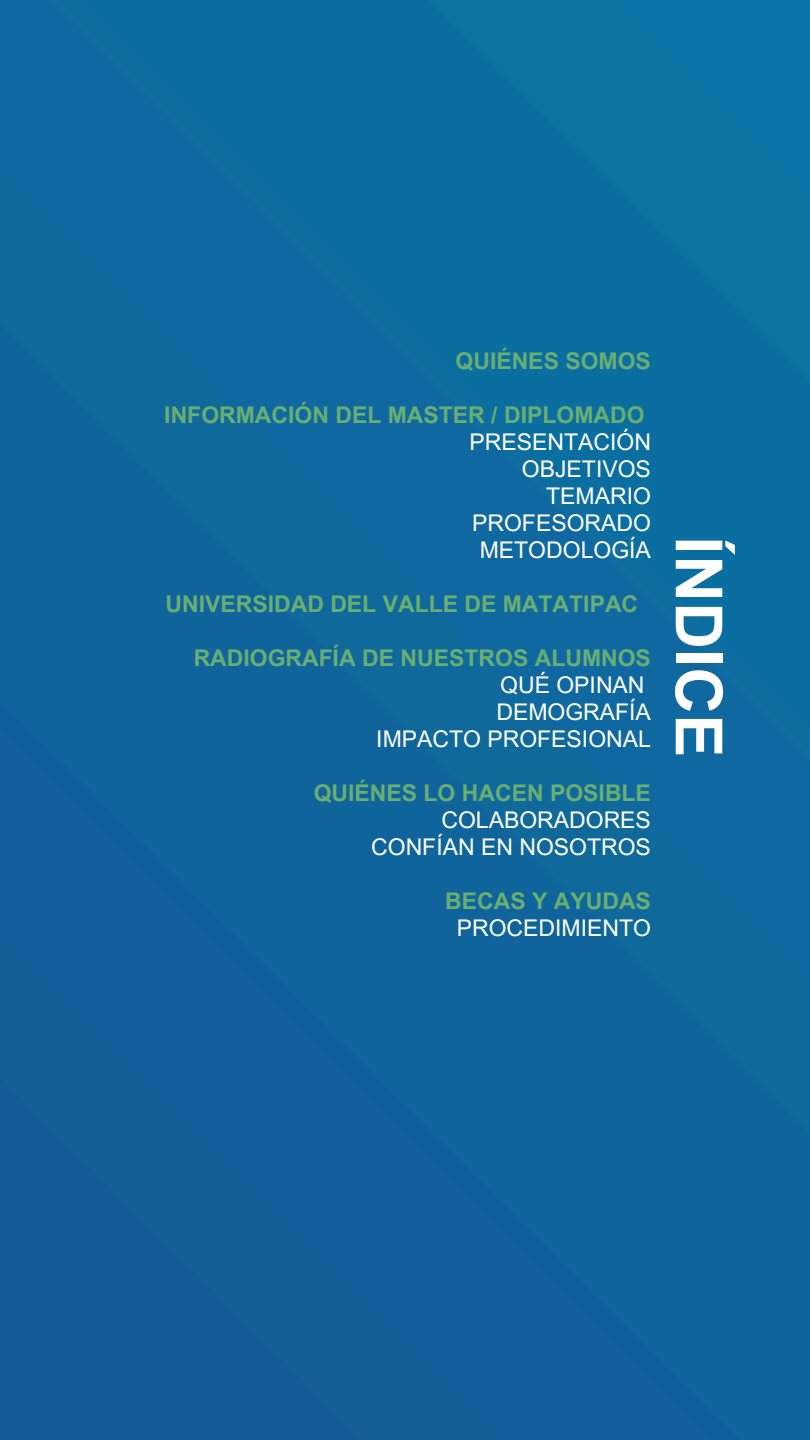
<style>
.page{position:relative;width:810px;height:1440px;background:#fff}
.page>*{position:absolute;margin:0;border:0;box-sizing:border-box;transform-origin:0 0}
.t1{font:700 65px "Arial MT Pro";color:#fff}
.t2{font:700 23px "Arial MT Pro";color:#69af74}
.t3{font:23px "Arial MT Pro";color:#fff}
</style>
<div class="page">
<img style="left:0;top:0;width:810px;height:1440px">
<h2 class="t2" style="left:456px;top:352px;width:197px">QUIÉNES SOMOS</h2>
<p class="t2" style="left:164px;top:406px;width:482px">INFORMACIÓN DEL MASTER / DIPLOMADO</p>
<p class="t3" style="left:470px;top:433px;width:183px">PRESENTACIÓN</p>
<p class="t3" style="left:522px;top:460px;width:131px">OBJETIVOS</p>
<p class="t3" style="left:546px;top:487px;width:106px">TEMARIO</p>
<p class="t3" style="left:472px;top:514px;width:180px">PROFESORADO</p>
<p class="t3" style="left:480px;top:541px;width:173px">METODOLOGÍA</p>
<h2 class="t2" style="left:166px;top:595px;width:474px">UNIVERSIDAD DEL VALLE DE MATATIPAC</h2>
<p class="t2" style="left:194px;top:649px;width:459px">RADIOGRAFÍA DE NUESTROS ALUMNOS</p>
<p class="t3" style="left:500px;top:676px;width:146px">QUÉ OPINAN</p>
<p class="t3" style="left:496px;top:703px;width:156px">DEMOGRAFÍA</p>
<p class="t3" style="left:376px;top:730px;width:276px">IMPACTO PROFESIONAL</p>
<p class="t2" style="left:314px;top:784px;width:339px">QUIÉNES LO HACEN POSIBLE</p>
<p class="t3" style="left:441px;top:811px;width:211px">COLABORADORES</p>
<p class="t3" style="left:371px;top:838px;width:281px">CONFÍAN EN NOSOTROS</p>
<p class="t2" style="left:445px;top:892px;width:207px">BECAS Y AYUDAS</p>
<p class="t3" style="left:457px;top:919px;width:196px">PROCEDIMIENTO</p>
<h1 class="t1" style="left:723px;top:537px;width:222px;rotate:90deg">ÍNDICE</h1>
</div>
